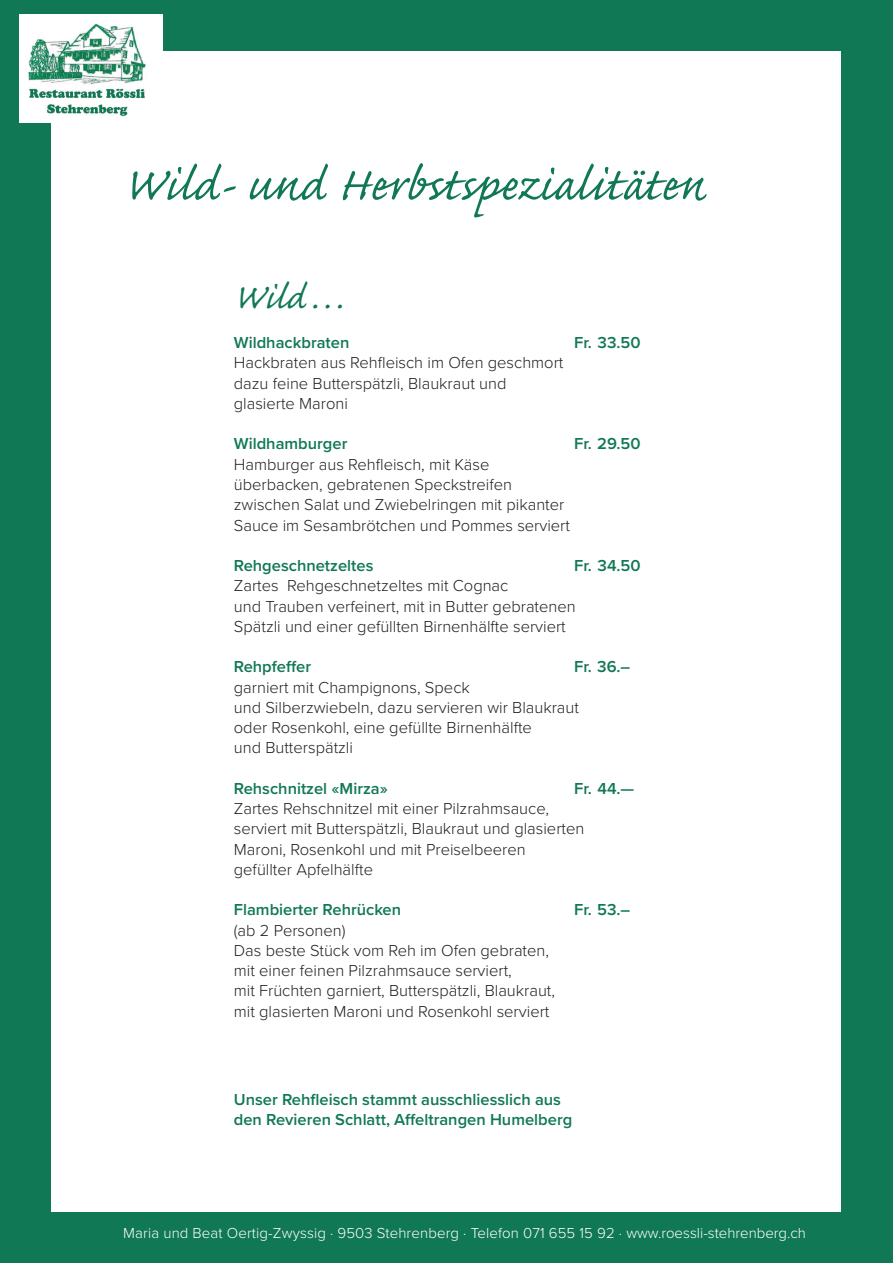
<style>
.page{position:relative;width:893px;height:1263px;background:#fff}
.page>*{position:absolute;margin:0;border:0;box-sizing:border-box;transform-origin:0 0}
.t1{font:60px "Caflisch Script Pro";letter-spacing:-.005em;color:#107855}
.Titel_Rubrik{font:45px "Caflisch Script Pro";color:#107855}
.legende_schwarz{font:300 16.5px/20.2px "Proxima Nova";color:#231f20}
.Menu_Titel_Tabulator{font:600 16.5px "Proxima Nova";color:#107855}
.t2{font:300 15px "Proxima Nova";letter-spacing:.01em;color:#fff}
</style>
<div class="page">
<div style="left:0;top:0;width:51px;height:1263px;background:#107855"></div>
<div style="left:0;top:1212px;width:893px;height:51px;background:#107855"></div>
<div style="left:841px;top:0;width:52px;height:1263px;background:#107855"></div>
<div style="left:0;top:0;width:893px;height:51px;background:#107855"></div>
<img style="left:19px;top:15px;width:144px;height:107px">
<h1 class="t1" style="left:123px;top:154px;width:584px">Wild- und Herbstspezialitäten</h1>
<p class="Titel_Rubrik" style="left:234px;top:274px;width:110px">Wild...</p>
<p class="Menu_Titel_Tabulator" style="left:234px;top:330px;width:117px">Wildhackbraten</p>
<p class="Menu_Titel_Tabulator" style="left:574px;top:330px;width:68px">Fr. 33.50</p>
<p class="legende_schwarz" style="left:234px;top:352px;width:331px">Hackbraten aus Rehfleisch im Ofen geschmort</p>
<p class="legende_schwarz" style="left:234px;top:372px;width:274px">dazu feine Butterspätzli, Blaukraut und</p>
<p class="legende_schwarz" style="left:234px;top:392px;width:116px">glasierte Maroni</p>
<p class="Menu_Titel_Tabulator" style="left:234px;top:432px;width:115px">Wildhamburger</p>
<p class="Menu_Titel_Tabulator" style="left:574px;top:432px;width:68px">Fr. 29.50</p>
<p class="legende_schwarz" style="left:234px;top:453px;width:338px">Hamburger aus Rehfleisch, mit Käse überbacken, gebratenen Speckstreifen zwischen Salat und Zwiebelringen mit pikanter Sauce im Sesambrötchen und Pommes serviert</p>
<p class="Menu_Titel_Tabulator" style="left:234px;top:553px;width:141px">Rehgeschnetzeltes</p>
<p class="Menu_Titel_Tabulator" style="left:574px;top:553px;width:68px">Fr. 34.50</p>
<p class="legende_schwarz" style="left:234px;top:575px;width:343px">Zartes Rehgeschnetzeltes mit Cognac<br>und Trauben verfeinert, mit in Butter gebratenen<br>Spätzli und einer gefüllten Birnenhälfte serviert</p>
<p class="Menu_Titel_Tabulator" style="left:234px;top:654px;width:79px">Rehpfeffer</p>
<p class="Menu_Titel_Tabulator" style="left:574px;top:654px;width:58px">Fr. 36.–</p>
<p class="legende_schwarz" style="left:234px;top:676px;width:347px">garniert mit Champignons, Speck<br>und Silberzwiebeln, dazu servieren wir Blaukraut oder Rosenkohl, eine gefüllte Birnenhälfte<br>und Butterspätzli</p>
<p class="Menu_Titel_Tabulator" style="left:234px;top:776px;width:155px">Rehschnitzel «Mirza»</p>
<p class="Menu_Titel_Tabulator" style="left:574px;top:776px;width:62px">Fr. 44.—</p>
<p class="legende_schwarz" style="left:234px;top:797px;width:317px">Zartes Rehschnitzel mit einer Pilzrahmsauce,</p>
<p class="legende_schwarz" style="left:234px;top:818px;width:352px">serviert mit Butterspätzli, Blaukraut und glasierten</p>
<p class="legende_schwarz" style="left:234px;top:838px;width:293px">Maroni, Rosenkohl und mit Preiselbeeren gefüllter Apfelhälfte</p>
<p class="Menu_Titel_Tabulator" style="left:234px;top:897px;width:169px">Flambierter Rehrücken</p>
<p class="Menu_Titel_Tabulator" style="left:574px;top:897px;width:58px">Fr. 53.–</p>
<p class="legende_schwarz" style="left:234px;top:919px;width:113px">(ab 2 Personen)</p>
<p class="legende_schwarz" style="left:234px;top:939px;width:317px">Das beste Stück vom Reh im Ofen gebraten,</p>
<p class="legende_schwarz" style="left:234px;top:959px;width:279px">mit einer feinen Pilzrahmsauce serviert,</p>
<p class="legende_schwarz" style="left:234px;top:980px;width:323px">mit Früchten garniert, Butterspätzli, Blaukraut,</p>
<p class="legende_schwarz" style="left:234px;top:1000px;width:317px">mit glasierten Maroni und Rosenkohl serviert</p>
<p class="Menu_Titel_Tabulator" style="left:234px;top:1087px;width:329px">Unser Rehfleisch stammt ausschliesslich aus</p>
<p class="Menu_Titel_Tabulator" style="left:234px;top:1107px;width:340px">den Revieren Schlatt, Affeltrangen Humelberg</p>
<p class="t2" style="left:123px;top:1222px;width:684px">Maria und Beat Oertig-Zwyssig · 9503 Stehrenberg · Telefon 071 655 15 92 · www.roessli-stehrenberg.ch</p>
</div>
